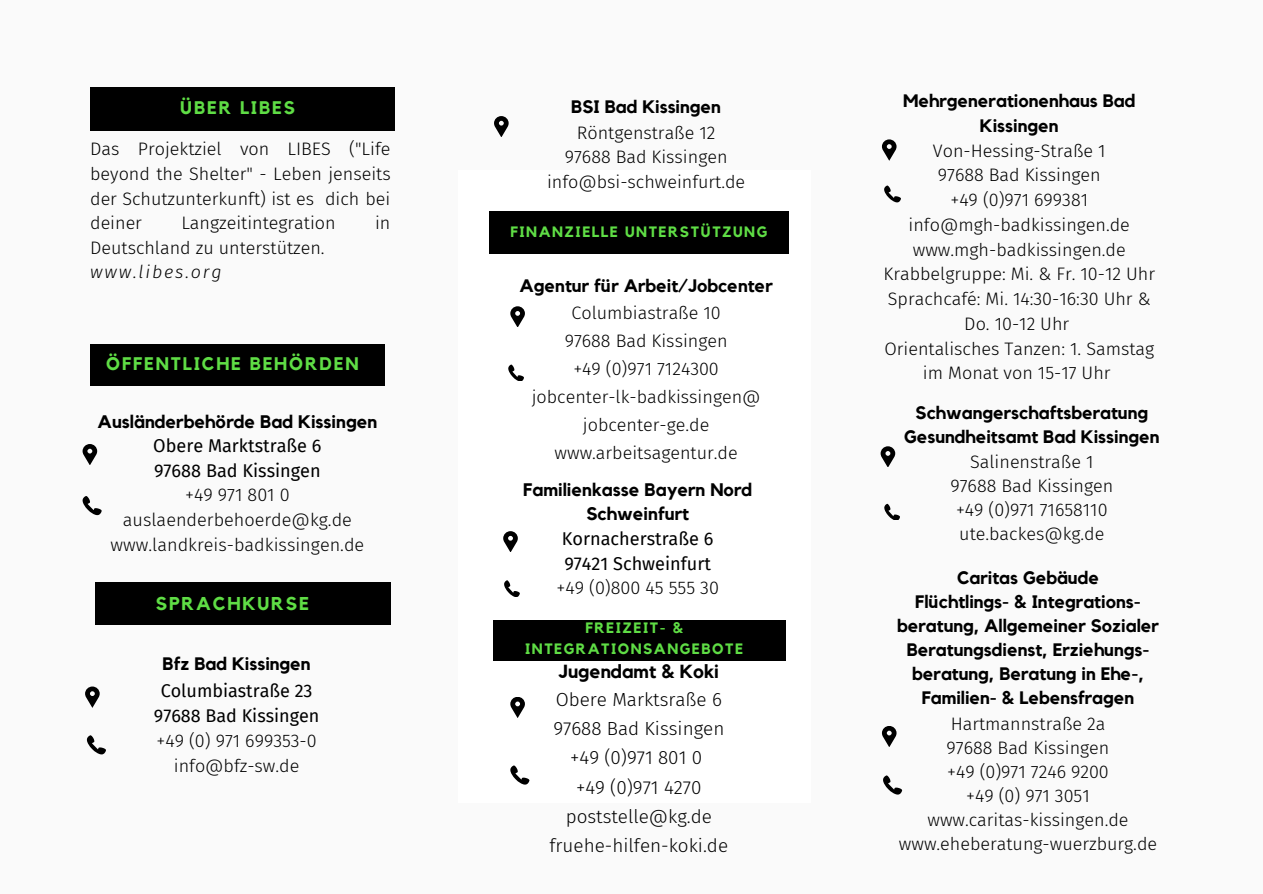
<style>
.page{position:relative;width:1263px;height:894px;background:#fff}
.page>*{position:absolute;margin:0;border:0;box-sizing:border-box;transform-origin:0 0}
.t1{font:300 18.9px/29.2px "Fira Sans";color:#000;text-align:center}
.t2{font:700 18.9px "Kollektif";color:#000}
.t3{font:700 18.45px "Kollektif";letter-spacing:.1em;color:#5fdd45}
.t4{font:300 18.15px/24.6px "Fira Sans";color:#000;text-align:center}
.t5{font:18.15px/24.6px "Fira Sans";color:#000}
.t6{font:700 18.15px/24.6px "Kollektif";color:#000;text-align:center}
.t7{font:700 18.15px "Kollektif";letter-spacing:.1em;color:#5fdd45}
.t8{font:300 18px/24.8px "Fira Sans";color:#000;text-align:center}
.t9{font:700 18px/24.2px "Kollektif";color:#000;text-align:center}
.t10{font:18px/25px "Fira Sans";color:#000;text-align:center}
.t11{font:italic 300 18px "Fira Sans";letter-spacing:.1em;color:#000}
.t12{font:700 15px/20.4px "Kollektif";letter-spacing:.1em;color:#5fdd45;text-align:center}
</style>
<div class="page">
<div style="left:0;top:0;width:1263px;height:893px;background:#fafafa"></div>
<div style="left:458px;top:170px;width:352px;height:632px;background:#fff"></div>
<div style="left:90px;top:88px;width:305px;height:42px;background:#000"></div>
<div style="left:90px;top:344px;width:295px;height:41px;background:#000"></div>
<svg style="left:508px;top:364px;width:16px;height:16px"></svg>
<svg style="left:884px;top:186px;width:17px;height:16px"></svg>
<svg style="left:882px;top:140px;width:14px;height:20px"></svg>
<svg style="left:85px;top:686px;width:15px;height:21px"></svg>
<svg style="left:87px;top:735px;width:19px;height:19px"></svg>
<svg style="left:83px;top:444px;width:14px;height:20px"></svg>
<svg style="left:83px;top:496px;width:19px;height:19px"></svg>
<div style="left:95px;top:582px;width:295px;height:42px;background:#000"></div>
<svg style="left:494px;top:116px;width:15px;height:21px"></svg>
<div style="left:489px;top:212px;width:300px;height:41px;background:#000"></div>
<svg style="left:510px;top:306px;width:15px;height:21px"></svg>
<div style="left:493px;top:620px;width:293px;height:40px;background:#000"></div>
<svg style="left:510px;top:697px;width:15px;height:20px"></svg>
<svg style="left:510px;top:765px;width:19px;height:19px"></svg>
<svg style="left:881px;top:446px;width:14px;height:21px"></svg>
<svg style="left:882px;top:726px;width:14px;height:20px"></svg>
<svg style="left:884px;top:504px;width:16px;height:15px"></svg>
<svg style="left:883px;top:775px;width:19px;height:19px"></svg>
<svg style="left:504px;top:580px;width:16px;height:16px"></svg>
<svg style="left:503px;top:531px;width:15px;height:20px"></svg>
<p class="t7" style="left:180px;top:100px;width:116px">ÜBER LIBES</p>
<p class="t9" style="left:903px;top:89px;width:234px;line-height:24.8px">Mehrgenerationenhaus Bad<br>Kissingen</p>
<p class="t8" style="left:883px;top:138px;width:273px">Von-Hessing-Straße 1<br>97688 Bad Kissingen<br>+49 (0)971 699381 info@mgh-badkissingen.de www.mgh-badkissingen.de<br>Krabbelgruppe: Mi. &amp; Fr. 10-12 Uhr<br>Sprachcafé: Mi. 14:30-16:30 Uhr &amp;<br>Do. 10-12 Uhr<br>Orientalisches Tanzen: 1. Samstag im Monat von 15-17 Uhr</p>
<p class="t6" style="left:98px;top:409px;width:281px">Ausländerbehörde Bad Kissingen</p>
<p class="t5" style="left:153px;top:433px;width:170px">Obere Marktstraße 6<br>97688 Bad Kissingen</p>
<p class="t4" style="left:111px;top:483px;width:255px">+49 971 801 0 auslaenderbehoerde@kg.de www.landkreis-badkissingen.de</p>
<p class="t9" style="left:571px;top:96px;width:151px">BSI Bad Kissingen</p>
<p class="t8" style="left:547px;top:121px;width:200px;line-height:24.3px">Röntgenstraße 12<br>97688 Bad Kissingen info@bsi-schweinfurt.de</p>
<p class="t8" style="left:90px;top:137px;width:302px;text-align:justify">Das Projektziel von LIBES ("Life beyond the Shelter" - Leben jenseits der Schutzunterkunft) ist es dich bei deiner</p>
<p class="t8" style="left:181px;top:211px;width:156px">Langzeitintegration</p>
<p class="t8" style="left:375px;top:211px;width:17px">in</p>
<p class="t8" style="left:90px;top:235px;width:236px">Deutschland zu unterstützen.</p>
<p class="t11" style="left:90px;top:261px;width:133px">www.libes.org</p>
<p class="t12" style="left:510px;top:222px;width:258px">FINANZIELLE UNTERSTÜTZUNG</p>
<p class="t9" style="left:519px;top:274px;width:255px">Agentur für Arbeit/Jobcenter</p>
<p class="t8" style="left:532px;top:299px;width:230px;line-height:27.9px">Columbiastraße 10<br>97688 Bad Kissingen<br>+49 (0)971 7124300 jobcenter-lk-badkissingen@ jobcenter-ge.de www.arbeitsagentur.de</p>
<p class="t7" style="left:106px;top:355px;width:254px">ÖFFENTLICHE BEHÖRDEN</p>
<p class="t9" style="left:904px;top:401px;width:257px">Schwangerschaftsberatung<br>Gesundheitsamt Bad Kissingen</p>
<p class="t8" style="left:950px;top:450px;width:164px;line-height:24.2px">Salinenstraße 1<br>97688 Bad Kissingen +49 (0)971 71658110 ute.backes@kg.de</p>
<p class="t9" style="left:897px;top:566px;width:263px">Caritas Gebäude<br>Flüchtlings- &amp; Integrations&shy;beratung, Allgemeiner Sozialer<br>Beratungsdienst, Erziehungs&shy;beratung, Beratung in Ehe-,<br>Familien- &amp; Lebensfragen</p>
<p class="t8" style="left:899px;top:711px;width:260px;line-height:24.2px">Hartmannstraße 2a<br>97688 Bad Kissingen<br>+49 (0)971 7246 9200<br>+49 (0) 971 3051 www.caritas-kissingen.de www.eheberatung-wuerzburg.de</p>
<p class="t6" style="left:523px;top:478px;width:230px">Familienkasse Bayern Nord<br>Schweinfurt</p>
<p class="t5" style="left:562px;top:526px;width:153px">Kornacherstraße 6<br>97421 Schweinfurt</p>
<p class="t4" style="left:556px;top:575px;width:164px">+49 (0)800 45 555 30</p>
<p class="t3" style="left:156px;top:595px;width:155px">SPRACHKURSE</p>
<p class="t12" style="left:525px;top:618px;width:219px">FREIZEIT- &amp;<br>INTEGRATIONSANGEBOTE</p>
<p class="t2" style="left:559px;top:662px;width:162px">Jugendamt &amp; Koki</p>
<p class="t1" style="left:549px;top:684px;width:180px">Obere Marktsraße 6<br>97688 Bad Kissingen +49 (0)971 801 0<br>+49 (0)971 4270 poststelle@kg.de fruehe-hilfen-koki.de</p>
<p class="t9" style="left:163px;top:652px;width:150px">Bfz Bad Kissingen</p>
<p class="t10" style="left:154px;top:678px;width:167px">Columbiastraße 23<br>97688 Bad Kissingen</p>
<p class="t8" style="left:157px;top:728px;width:162px">+49 (0) 971 699353-0 info@bfz-sw.de</p>
</div>
